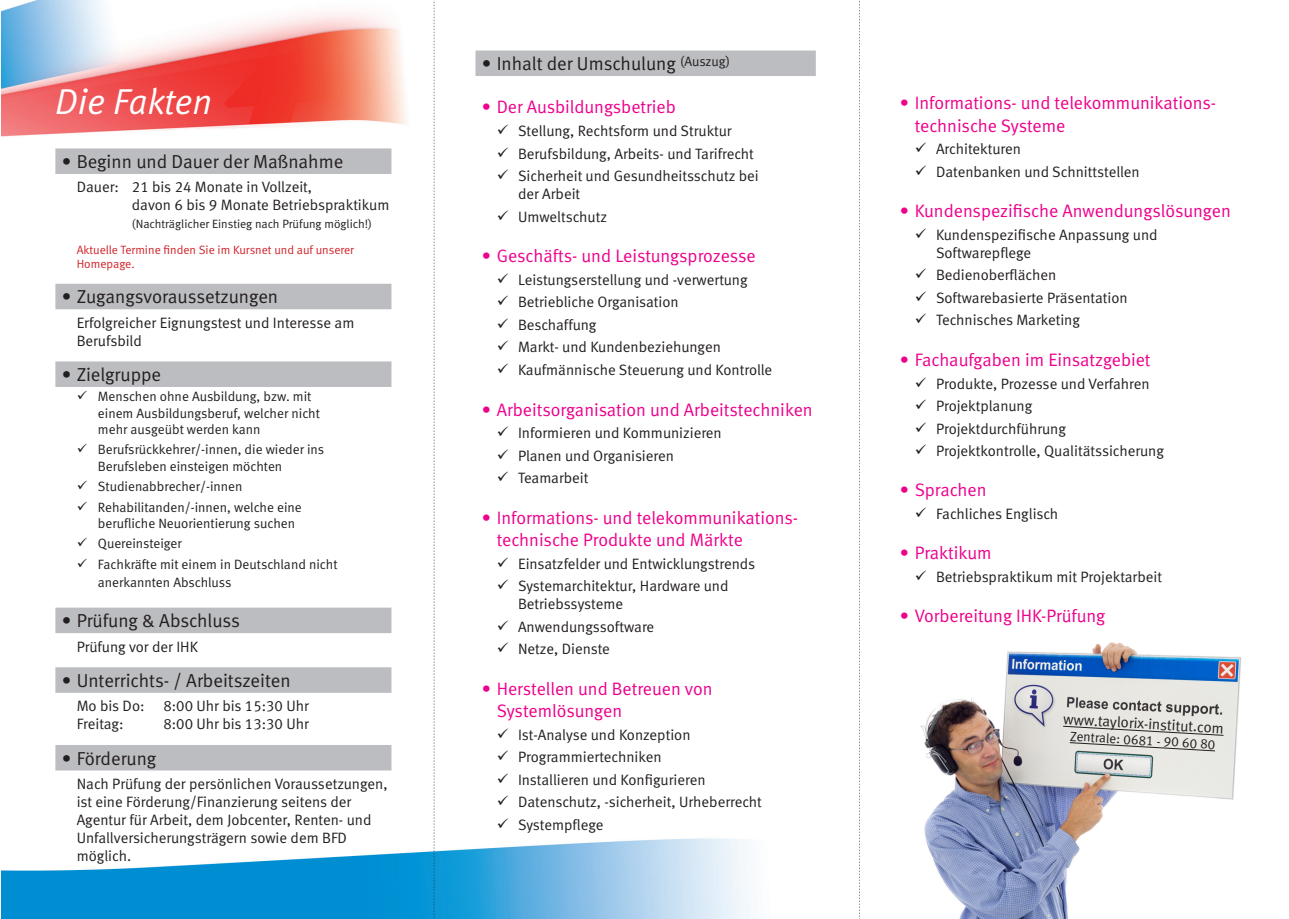
<style>
.page{position:relative;width:1289px;height:919px;background:#fff}
.page>*{position:absolute;margin:0;border:0;box-sizing:border-box;transform-origin:0 0}
.t1{font:italic 36px "Meta Normal";color:#fff}
.t2{font:18.75px "Meta Normal LF";color:#231f20}
.t3{font:18px/22.5px "Meta Normal LF";color:#ed028c}
.Text___Normal{font:15px/18px "Meta Normal LF";color:#231f20}
.Text___Header_-_Kate{font:15px "Meta Normal LF";color:#231f20}
.Text___Header_-_Kate-2{font:13.5px/16.2px "Meta Normal LF";color:#231f20}
.Text___Normal-2{font:12px/25.2px "Meta Normal LF";color:#d1232a}
.s1{color:#231f20}
</style>
<div class="page">
<img style="left:1px;top:0;width:815px;height:918px">
<img style="left:920px;top:642px;width:322px;height:276px">
<div style="left:55px;top:148px;width:336px;height:26px;background:#bcbdc0"></div>
<div style="left:55px;top:284px;width:336px;height:25px;background:#bcbdc0"></div>
<div style="left:55px;top:361px;width:336px;height:26px;background:#bcbdc0"></div>
<div style="left:55px;top:607px;width:336px;height:26px;background:#bcbdc0"></div>
<div style="left:55px;top:667px;width:336px;height:25px;background:#bcbdc0"></div>
<div style="left:55px;top:745px;width:336px;height:25px;background:#bcbdc0"></div>
<div style="left:475px;top:51px;width:340px;height:25px;background:#bcbdc0"></div>
<svg style="left:1062px;top:725px;width:161px;height:10px;background:#d4d3cf"></svg>
<svg style="left:1069px;top:742px;width:146px;height:9px"></svg>
<svg style="left:859px;top:0;width:1px;height:917px"></svg>
<svg style="left:434px;top:0;width:1px;height:918px"></svg>
<svg style="left:78px;top:391px;width:9px;height:9px"></svg>
<svg style="left:78px;top:444px;width:9px;height:8px"></svg>
<svg style="left:78px;top:480px;width:9px;height:9px"></svg>
<svg style="left:78px;top:501px;width:9px;height:9px"></svg>
<svg style="left:78px;top:537px;width:9px;height:9px"></svg>
<svg style="left:78px;top:558px;width:9px;height:9px"></svg>
<svg style="left:498px;top:125px;width:10px;height:9px"></svg>
<svg style="left:498px;top:147px;width:10px;height:10px"></svg>
<svg style="left:498px;top:170px;width:10px;height:9px"></svg>
<svg style="left:498px;top:210px;width:10px;height:10px"></svg>
<svg style="left:498px;top:273px;width:10px;height:10px"></svg>
<svg style="left:498px;top:296px;width:10px;height:9px"></svg>
<svg style="left:498px;top:318px;width:10px;height:10px"></svg>
<svg style="left:498px;top:341px;width:10px;height:9px"></svg>
<svg style="left:498px;top:363px;width:10px;height:10px"></svg>
<svg style="left:498px;top:426px;width:10px;height:10px"></svg>
<svg style="left:498px;top:449px;width:10px;height:9px"></svg>
<svg style="left:498px;top:471px;width:10px;height:10px"></svg>
<svg style="left:498px;top:557px;width:10px;height:9px"></svg>
<svg style="left:498px;top:579px;width:10px;height:10px"></svg>
<svg style="left:498px;top:620px;width:10px;height:9px"></svg>
<svg style="left:498px;top:642px;width:10px;height:10px"></svg>
<svg style="left:498px;top:728px;width:10px;height:9px"></svg>
<svg style="left:498px;top:750px;width:10px;height:10px"></svg>
<svg style="left:498px;top:773px;width:10px;height:9px"></svg>
<svg style="left:498px;top:795px;width:10px;height:10px"></svg>
<svg style="left:498px;top:818px;width:10px;height:9px"></svg>
<p class="t1" style="left:55px;top:80px;width:158px">Die Fakten</p>
<p class="t2" style="left:62px;top:151px;width:283px">• Beginn und Dauer der Maßnahme</p>
<p class="Text___Normal" style="left:132px;top:178px;width:259px;text-indent:-55px">Dauer: 21 bis 24 Monate in Vollzeit,<br>davon 6 bis 9 Monate Betriebspraktikum</p>
<p class="Text___Normal-2" style="left:77px;top:211px;width:297px;text-indent:55px"><span class="s1">(Nachträglicher Einstieg nach Prüfung möglich!)<br></span>Aktuelle Termine finden Sie im Kursnet und auf unserer</p>
<p class="Text___Normal-2" style="left:77px;top:251px;width:60px">Homepage.</p>
<p class="t2" style="left:62px;top:286px;width:218px">• Zugangsvoraussetzungen</p>
<p class="Text___Normal" style="left:77px;top:313px;width:279px">Erfolgreicher Eignungstest und Interesse am<br>Berufsbild</p>
<p class="t2" style="left:62px;top:363px;width:101px">• Zielgruppe</p>
<p class="Text___Header_-_Kate-2" style="left:98px;top:388px;width:223px">Menschen ohne Ausbildung, bzw. mit einem Ausbildungsberuf, welcher nicht mehr ausgeübt werden kann</p>
<p class="Text___Header_-_Kate-2" style="left:98px;top:441px;width:228px">Berufsrückkehrer/-innen, die wieder ins<br>Berufsleben einsteigen möchten</p>
<p class="Text___Header_-_Kate-2" style="left:98px;top:478px;width:146px">Studienabbrecher/-innen</p>
<p class="Text___Header_-_Kate-2" style="left:98px;top:498px;width:205px">Rehabilitanden/-innen, welche eine berufliche Neuorientierung suchen</p>
<p class="Text___Header_-_Kate-2" style="left:98px;top:535px;width:85px">Quereinsteiger</p>
<p class="Text___Header_-_Kate-2" style="left:98px;top:554px;width:241px;line-height:18px">Fachkräfte mit einem in Deutschland nicht anerkannten Abschluss</p>
<p class="t2" style="left:62px;top:609px;width:180px">• Prüfung &amp; Abschluss</p>
<p class="Text___Normal" style="left:77px;top:637px;width:123px">Prüfung vor der IHK</p>
<p class="t2" style="left:62px;top:669px;width:230px">• Unterrichts- / Arbeitszeiten</p>
<p class="Text___Normal" style="left:77px;top:696px;width:69px">Mo bis Do:</p>
<p class="Text___Normal" style="left:163px;top:696px;width:147px">8:00 Uhr bis 15:30 Uhr</p>
<p class="Text___Normal" style="left:77px;top:714px;width:48px">Freitag:</p>
<p class="Text___Normal" style="left:163px;top:714px;width:147px">8:00 Uhr bis 13:30 Uhr</p>
<p class="t2" style="left:62px;top:747px;width:96px">• Förderung</p>
<p class="Text___Normal" style="left:77px;top:774px;width:312px">Nach Prüfung der persönlichen Voraussetzungen, ist eine Förderung/Finanzierung seitens der Agentur für Arbeit, dem Jobcenter, Renten- und Unfallversicherungsträgern sowie dem BFD möglich.</p>
<p class="t2" style="left:482px;top:53px;width:250px">• Inhalt der Umschulung <sup>(Auszug)</sup></p>
<p class="t3" style="left:482px;top:96px;width:195px">• Der Ausbildungsbetrieb</p>
<p class="Text___Normal" style="left:518px;top:122px;width:215px">Stellung, Rechtsform und Struktur</p>
<p class="Text___Normal" style="left:518px;top:144px;width:237px">Berufsbildung, Arbeits- und Tarifrecht</p>
<p class="Text___Normal" style="left:518px;top:167px;width:242px">Sicherheit und Gesundheitsschutz bei der Arbeit</p>
<p class="Text___Normal" style="left:518px;top:207px;width:91px">Umweltschutz</p>
<p class="t3" style="left:482px;top:245px;width:275px">• Geschäfts- und Leistungsprozesse</p>
<p class="Text___Normal" style="left:518px;top:270px;width:231px">Leistungserstellung und -verwertung</p>
<p class="Text___Normal" style="left:518px;top:293px;width:162px">Betriebliche Organisation</p>
<p class="Text___Normal" style="left:518px;top:315px;width:80px">Beschaffung</p>
<p class="Text___Normal" style="left:518px;top:338px;width:204px">Markt- und Kundenbeziehungen</p>
<p class="Text___Normal" style="left:518px;top:360px;width:256px">Kaufmännische Steuerung und Kontrolle</p>
<p class="t3" style="left:482px;top:398px;width:332px">• Arbeitsorganisation und Arbeitstechniken</p>
<p class="Text___Normal" style="left:518px;top:423px;width:205px">Informieren und Kommunizieren</p>
<p class="Text___Normal" style="left:518px;top:446px;width:157px">Planen und Organisieren</p>
<p class="Text___Normal" style="left:518px;top:468px;width:72px">Teamarbeit</p>
<p class="t3" style="left:497px;top:506px;width:303px;text-indent:-15px">• Informations- und telekommunikations&shy;technische Produkte und Märkte</p>
<p class="Text___Normal" style="left:518px;top:554px;width:239px">Einsatzfelder und Entwicklungstrends</p>
<p class="Text___Normal" style="left:518px;top:576px;width:212px">Systemarchitektur, Hardware und<br>Betriebssysteme</p>
<p class="Text___Normal" style="left:518px;top:617px;width:138px">Anwendungssoftware</p>
<p class="Text___Normal" style="left:518px;top:639px;width:93px">Netze, Dienste</p>
<p class="t3" style="left:497px;top:677px;width:217px;text-indent:-15px">• Herstellen und Betreuen von<br>Systemlösungen</p>
<p class="Text___Normal" style="left:518px;top:725px;width:174px">Ist-Analyse und Konzeption</p>
<p class="Text___Normal" style="left:518px;top:747px;width:145px">Programmiertechniken</p>
<p class="Text___Normal" style="left:518px;top:770px;width:189px">Installieren und Konfigurieren</p>
<p class="Text___Normal" style="left:518px;top:792px;width:245px">Datenschutz, -sicherheit, Urheberrecht</p>
<p class="Text___Normal" style="left:518px;top:815px;width:87px">Systempflege</p>
<p class="t3" style="left:914px;top:92px;width:303px;text-indent:-15px">• Informations- und telekommunikations&shy;technische Systeme</p>
<p class="Text___Normal" style="left:936px;top:140px;width:87px">Architekturen</p>
<p class="Text___Normal" style="left:936px;top:162px;width:205px">Datenbanken und Schnittstellen</p>
<p class="t3" style="left:899px;top:200px;width:332px">• Kundenspezifische Anwendungslösungen</p>
<p class="Text___Normal" style="left:936px;top:225px;width:223px">Kundenspezifische Anpassung und<br>Softwarepflege</p>
<p class="Text___Normal" style="left:936px;top:266px;width:122px">Bedienoberflächen</p>
<p class="Text___Normal" style="left:936px;top:288px;width:193px">Softwarebasierte Präsentation</p>
<p class="Text___Normal" style="left:936px;top:311px;width:145px">Technisches Marketing</p>
<p class="t3" style="left:899px;top:348px;width:252px">• Fachaufgaben im Einsatzgebiet</p>
<p class="Text___Normal" style="left:936px;top:374px;width:215px">Produkte, Prozesse und Verfahren</p>
<p class="Text___Normal" style="left:936px;top:396px;width:98px">Projektplanung</p>
<p class="Text___Normal" style="left:936px;top:419px;width:131px">Projektdurchführung</p>
<p class="Text___Normal" style="left:936px;top:441px;width:229px">Projektkontrolle, Qualitätssicherung</p>
<p class="t3" style="left:899px;top:478px;width:88px">• Sprachen</p>
<p class="Text___Normal" style="left:936px;top:504px;width:124px">Fachliches Englisch</p>
<p class="t3" style="left:899px;top:541px;width:93px">• Praktikum</p>
<p class="Text___Normal" style="left:936px;top:567px;width:227px">Betriebspraktikum mit Projektarbeit</p>
<p class="t3" style="left:899px;top:604px;width:207px">• Vorbereitung IHK-Prüfung</p>
<p class="Text___Header_-_Kate" style="left:1063px;top:710px;width:162px;rotate:3deg">www.taylorix-institut.com</p>
<p class="Text___Header_-_Kate-2" style="left:1070px;top:728px;width:147px;rotate:3deg">Zentrale: 0681 - 90 60 80</p>
</div>
